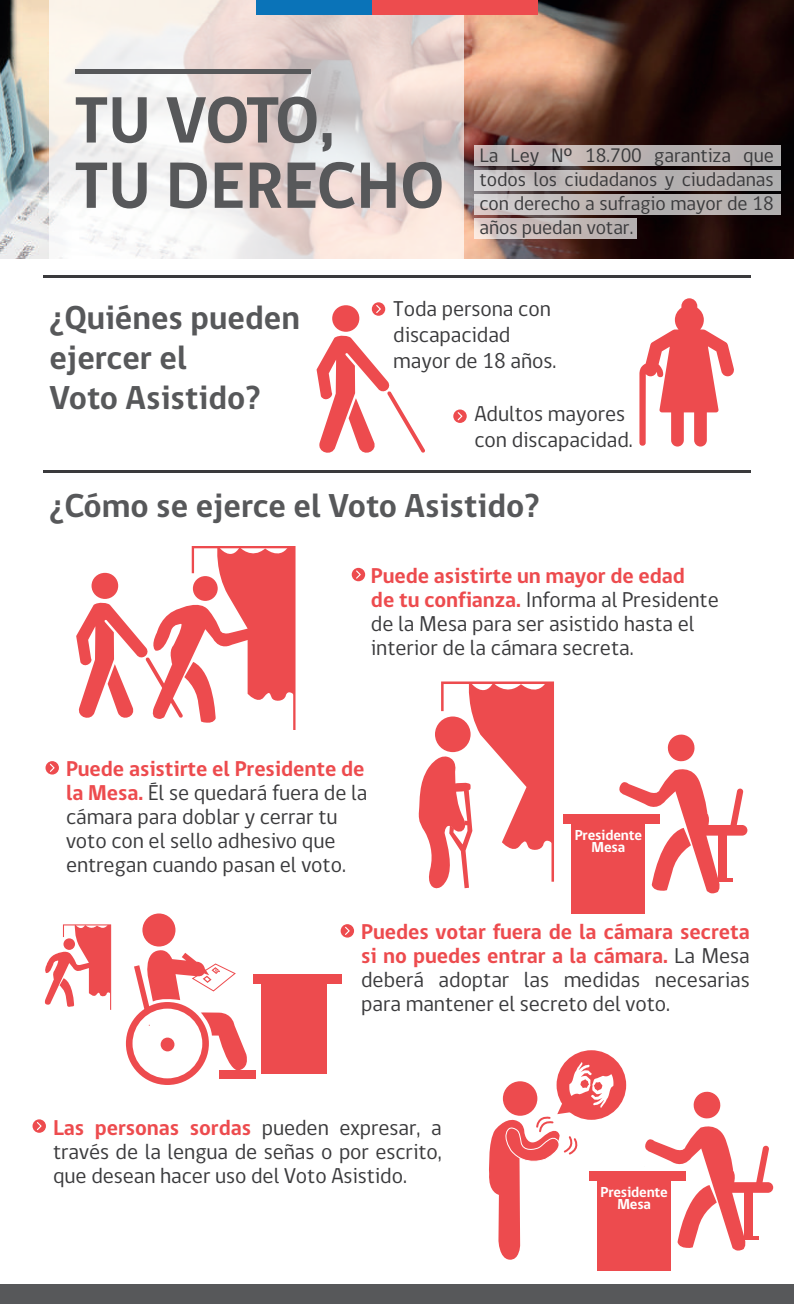
<style>
.page{position:relative;width:794px;height:1304px;background:#fff}
.page>*{position:absolute;margin:0;border:0;box-sizing:border-box;transform-origin:0 0}
.t1{font:700 67px/65.2px "gob CL";color:#57585a}
.t2{font:700 34px/40px "gob CL";color:#57585a}
.t3{font:22px/24px "gob CL";letter-spacing:-.005em;color:#3a3a3c}
.t4{font:20px/24px "gob CL";letter-spacing:-.005em;color:#3a3a3c;text-align:justify}
.t5{font:700 14.8px/12.4px "gob CL";letter-spacing:-.015em;color:#fff;text-align:center}
.s1{font-weight:700;color:#ed4b4e}
</style>
<div class="page">
<div style="left:45px;top:761px;width:14px;height:14px;background:#ed4b4e;border-radius:50%"></div>
<svg style="left:50px;top:764px;width:5px;height:8px"></svg>
<div style="left:341px;top:924px;width:13px;height:14px;background:#ed4b4e;border-radius:50%"></div>
<svg style="left:345px;top:927px;width:5px;height:8px"></svg>
<div style="left:33px;top:1119px;width:13px;height:14px;background:#ed4b4e;border-radius:50%"></div>
<svg style="left:37px;top:1122px;width:5px;height:8px"></svg>
<div style="left:0;top:1284px;width:794px;height:20px;background:#57585a"></div>
<img style="left:0;top:0;width:794px;height:258px">
<svg style="left:50px;top:0;width:414px;height:258px"></svg>
<hr style="left:75px;top:69px;width:235px;height:4px;background:#57585a">
<div style="left:372px;top:0;width:166px;height:14px;background:#ed4c4e"></div>
<div style="left:256px;top:0;width:116px;height:14px;background:#0a73b8"></div>
<div style="left:352px;top:568px;width:13px;height:13px;background:#ed4b4e;border-radius:50%"></div>
<svg style="left:356px;top:570px;width:5px;height:9px"></svg>
<svg style="left:76px;top:546px;width:219px;height:184px"></svg>
<div style="left:142px;top:913px;width:33px;height:33px;background:#ed4b4e;border-radius:50%"></div>
<div style="left:219px;top:1070px;width:37px;height:8px;background:#ed4b4e"></div>
<div style="left:253px;top:974px;width:88px;height:10px;background:#ed4b4e"></div>
<div style="left:260px;top:981px;width:66px;height:93px;background:#ed4b4e"></div>
<svg style="left:44px;top:924px;width:67px;height:86px"></svg>
<svg style="left:126px;top:946px;width:124px;height:139px"></svg>
<div style="left:372px;top:302px;width:13px;height:14px;background:#ed4b4e;border-radius:50%"></div>
<svg style="left:376px;top:305px;width:5px;height:8px"></svg>
<svg style="left:453px;top:409px;width:14px;height:14px"></svg>
<svg style="left:457px;top:412px;width:5px;height:8px"></svg>
<svg style="left:639px;top:298px;width:95px;height:149px"></svg>
<div style="left:332px;top:305px;width:27px;height:27px;background:#ed4b4e;border-radius:50%"></div>
<svg style="left:316px;top:335px;width:109px;height:118px"></svg>
<hr style="left:43px;top:276px;width:708px;height:2px;background:#3a3a3c">
<hr style="left:43px;top:470px;width:708px;height:2px;background:#3a3a3c">
<svg style="left:474px;top:146px;width:306px;height:20px;background:#bbb3b2"></svg>
<svg style="left:474px;top:218px;width:163px;height:21px;background:#c7bcba"></svg>
<svg style="left:474px;top:195px;width:306px;height:20px;background:#bdb8b7"></svg>
<svg style="left:474px;top:170px;width:306px;height:20px;background:#bbb6b6"></svg>
<div style="left:556px;top:1050px;width:70px;height:70px;background:#ed4b4e;border-radius:50%"></div>
<svg style="left:418px;top:681px;width:136px;height:208px"></svg>
<div style="left:563px;top:814px;width:97px;height:10px;background:#ed4b4e"></div>
<div style="left:571px;top:821px;width:74px;height:93px;background:#ed4b4e"></div>
<div style="left:691px;top:825px;width:56px;height:11px;background:#ed4b4e;border-radius:5px"></div>
<svg style="left:730px;top:788px;width:13px;height:37px"></svg>
<div style="left:718px;top:834px;width:9px;height:45px;background:#ed4b4e"></div>
<hr style="left:712px;top:879px;width:21px;height:3px;background:#ed4b4e">
<svg style="left:619px;top:734px;width:101px;height:160px"></svg>
<div style="left:589px;top:1171px;width:96px;height:10px;background:#ed4b4e"></div>
<div style="left:597px;top:1178px;width:73px;height:93px;background:#ed4b4e"></div>
<div style="left:717px;top:1182px;width:56px;height:11px;background:#ed4b4e;border-radius:5px"></div>
<svg style="left:756px;top:1145px;width:13px;height:38px"></svg>
<div style="left:744px;top:1191px;width:8px;height:46px;background:#ed4b4e"></div>
<hr style="left:738px;top:1236px;width:20px;height:3px;background:#ed4b4e">
<svg style="left:645px;top:1091px;width:101px;height:162px"></svg>
<svg style="left:489px;top:1062px;width:124px;height:198px"></svg>
<div style="left:503px;top:1081px;width:34px;height:35px;background:#ed4b4e;border-radius:50%"></div>
<h1 class="t1" style="left:75px;top:89px;width:371px">TU VOTO,<br>TU DERECHO</h1>
<p class="t4" style="left:479px;top:144px;width:296px">La Ley Nº 18.700 garantiza que todos los ciudadanos y ciudadanas con derecho a sufragio mayor de 18 años puedan votar.</p>
<h2 class="t2" style="left:50px;top:298px;width:252px">¿Quiénes pueden ejercer el<br>Voto Asistido?</h2>
<p class="t3" style="left:393px;top:296px;width:165px;line-height:26px">Toda persona con discapacidad mayor de 18 años.</p>
<p class="t3" style="left:474px;top:402px;width:160px;line-height:26px">Adultos mayores con discapacidad.</p>
<h2 class="t2" style="left:50px;top:486px;width:491px">¿Cómo se ejerce el Voto Asistido?</h2>
<p class="t3" style="left:371px;top:564px;width:349px"><span class="s1">Puede asistirte un mayor de edad<br>de tu confianza.</span> Informa al Presidente de la Mesa para ser asistido hasta el interior de la cámara secreta.</p>
<p class="t3" style="left:66px;top:757px;width:303px"><span class="s1">Puede asistirte el Presidente de la Mesa.</span> Él se quedará fuera de la cámara para doblar y cerrar tu voto con el sello adhesivo que entregan cuando pasan el voto.</p>
<p class="t5" style="left:574px;top:829px;width:69px">Presidente<br>Mesa</p>
<p class="t3" style="left:361px;top:921px;width:390px;text-align:justify"><span class="s1">Puedes votar fuera de la cámara secreta si no puedes entrar a la cámara.</span> La Mesa deberá adoptar las medidas necesarias para mantener el secreto del voto.</p>
<p class="t3" style="left:53px;top:1116px;width:390px;text-align:justify"><span class="s1">Las personas sordas</span> pueden expresar, a través de la lengua de señas o por escrito, que desean hacer uso del Voto Asistido.</p>
<p class="t5" style="left:600px;top:1186px;width:69px">Presidente<br>Mesa</p>
</div>
